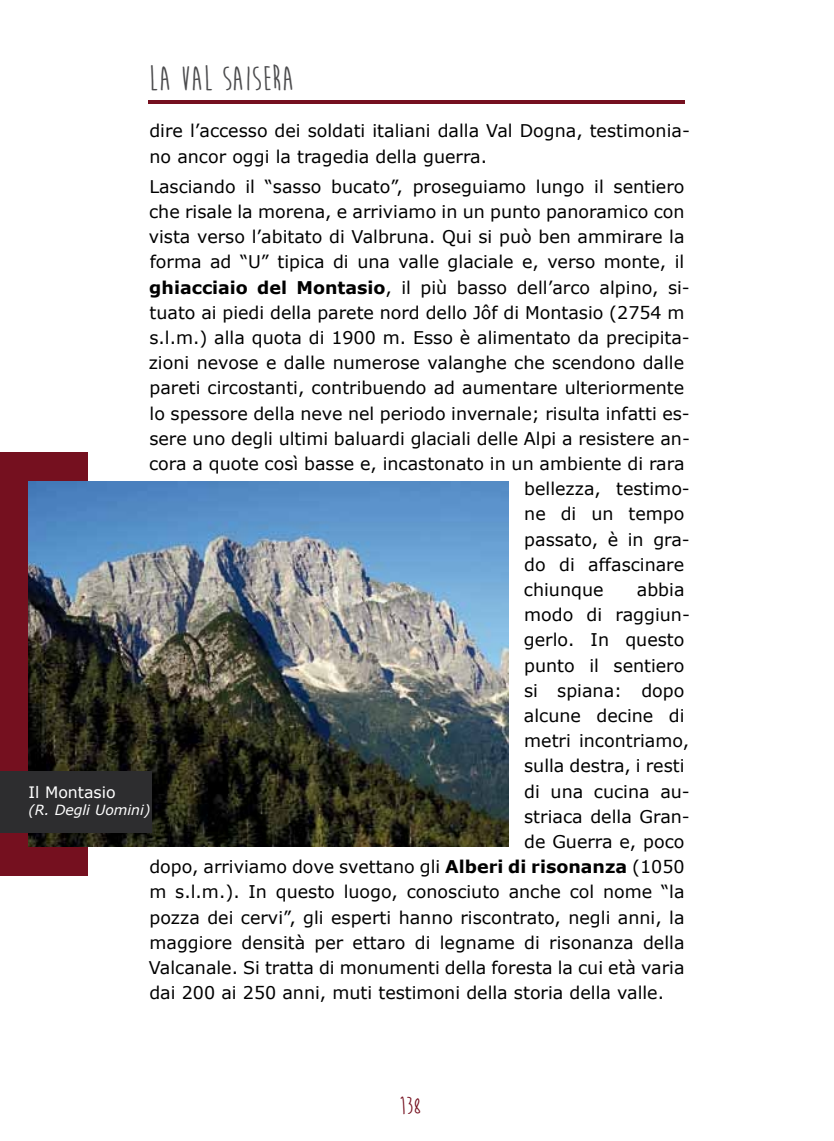
<style>
.page{position:relative;width:834px;height:1141px;background:#fff}
.page>*{position:absolute;margin:0;border:0;box-sizing:border-box;transform-origin:0 0}
.t1{font:700 35px "Moon Flower";color:#4b4b4d}
.t2{font:700 24.5px "Moon Flower";color:#75101f}
.t3{font:17.5px/25.2px "Verdana";color:#000}
.t4{font:15.75px "Verdana";color:#fff}
.t5{font:italic 14px "Verdana";color:#fff}
.s1{font-weight:700}
</style>
<div class="page">
<hr style="left:149px;top:100px;width:536px;height:4px;background:#75101f">
<div style="left:0;top:453px;width:87px;height:423px;background:#75101f"></div>
<img style="left:29px;top:482px;width:479px;height:364px">
<div style="left:0;top:771px;width:152px;height:61px;background:#2d2d2f"></div>
<h1 class="t1" style="left:149px;top:61px;width:147px">LA VAL SAISERA</h1>
<p class="t3" style="left:149px;top:119px;width:542px">dire l’accesso dei soldati italiani dalla Val Dogna, testimonia&shy;no ancor oggi la tragedia della guerra.</p>
<p class="t3" style="left:149px;top:174px;width:536px">Lasciando il “sasso bucato”, proseguiamo lungo il sentiero</p>
<p class="t3" style="left:149px;top:199px;width:537px">che risale la morena, e arriviamo in un punto panoramico con</p>
<p class="t3" style="left:149px;top:224px;width:537px">vista verso l’abitato di Valbruna. Qui si può ben ammirare la</p>
<p class="t3" style="left:150px;top:250px;width:536px">forma ad “U” tipica di una valle glaciale e, verso monte, il</p>
<p class="t3" style="left:149px;top:275px;width:542px"><span class="s1">ghiacciaio del Montasio</span>, il più basso dell’arco alpino, si-</p>
<p class="t3" style="left:149px;top:300px;width:536px">tuato ai piedi della parete nord dello Jôf di Montasio (2754 m</p>
<p class="t3" style="left:149px;top:325px;width:542px">s.l.m.) alla quota di 1900 m. Esso è alimentato da precipita-</p>
<p class="t3" style="left:149px;top:350px;width:537px">zioni nevose e dalle numerose valanghe che scendono dalle</p>
<p class="t3" style="left:149px;top:376px;width:536px">pareti circostanti, contribuendo ad aumentare ulteriormente</p>
<p class="t3" style="left:150px;top:401px;width:541px">lo spessore della neve nel periodo invernale; risulta infatti es-</p>
<p class="t3" style="left:149px;top:426px;width:542px">sere uno degli ultimi baluardi glaciali delle Alpi a resistere an-</p>
<p class="t3" style="left:149px;top:451px;width:536px">cora a quote così basse e, incastonato in un ambiente di rara</p>
<p class="t3" style="left:524px;top:476px;width:167px">bellezza, testimo-</p>
<p class="t3" style="left:524px;top:502px;width:162px">ne di un tempo</p>
<p class="t3" style="left:524px;top:527px;width:167px">passato, è in gra-</p>
<p class="t3" style="left:524px;top:552px;width:161px">do di affascinare</p>
<p class="t3" style="left:524px;top:577px;width:81px">chiunque</p>
<p class="t3" style="left:636px;top:577px;width:49px">abbia</p>
<p class="t3" style="left:524px;top:602px;width:167px">modo di raggiun-</p>
<p class="t3" style="left:524px;top:628px;width:162px">gerlo. In questo</p>
<p class="t3" style="left:524px;top:653px;width:162px">punto il sentiero</p>
<p class="t3" style="left:524px;top:678px;width:162px">si spiana: dopo</p>
<p class="t3" style="left:524px;top:703px;width:162px">alcune decine di</p>
<p class="t3" style="left:524px;top:728px;width:166px">metri incontriamo,</p>
<p class="t3" style="left:524px;top:754px;width:162px">sulla destra, i resti</p>
<p class="t3" style="left:524px;top:779px;width:167px">di una cucina au-</p>
<p class="t3" style="left:524px;top:804px;width:167px">striaca della Gran-</p>
<p class="t3" style="left:524px;top:829px;width:162px">de Guerra e, poco</p>
<p class="t3" style="left:149px;top:854px;width:536px">dopo, arriviamo dove svettano gli <span class="s1">Alberi di risonanza</span> (1050</p>
<p class="t3" style="left:149px;top:880px;width:536px">m s.l.m.). In questo luogo, conosciuto anche col nome “la</p>
<p class="t3" style="left:149px;top:905px;width:536px">pozza dei cervi”, gli esperti hanno riscontrato, negli anni, la</p>
<p class="t3" style="left:149px;top:930px;width:536px">maggiore densità per ettaro di legname di risonanza della</p>
<p class="t3" style="left:149px;top:955px;width:537px">Valcanale. Si tratta di monumenti della foresta la cui età varia</p>
<p class="t3" style="left:149px;top:980px;width:516px">dai 200 ai 250 anni, muti testimoni della storia della valle.</p>
<p class="t4" style="left:29px;top:782px;width:89px">Il Montasio</p>
<p class="t5" style="left:29px;top:801px;width:123px">(R. Degli Uomini)</p>
<h2 class="t2" style="left:399px;top:1093px;width:24px">138</h2>
</div>
